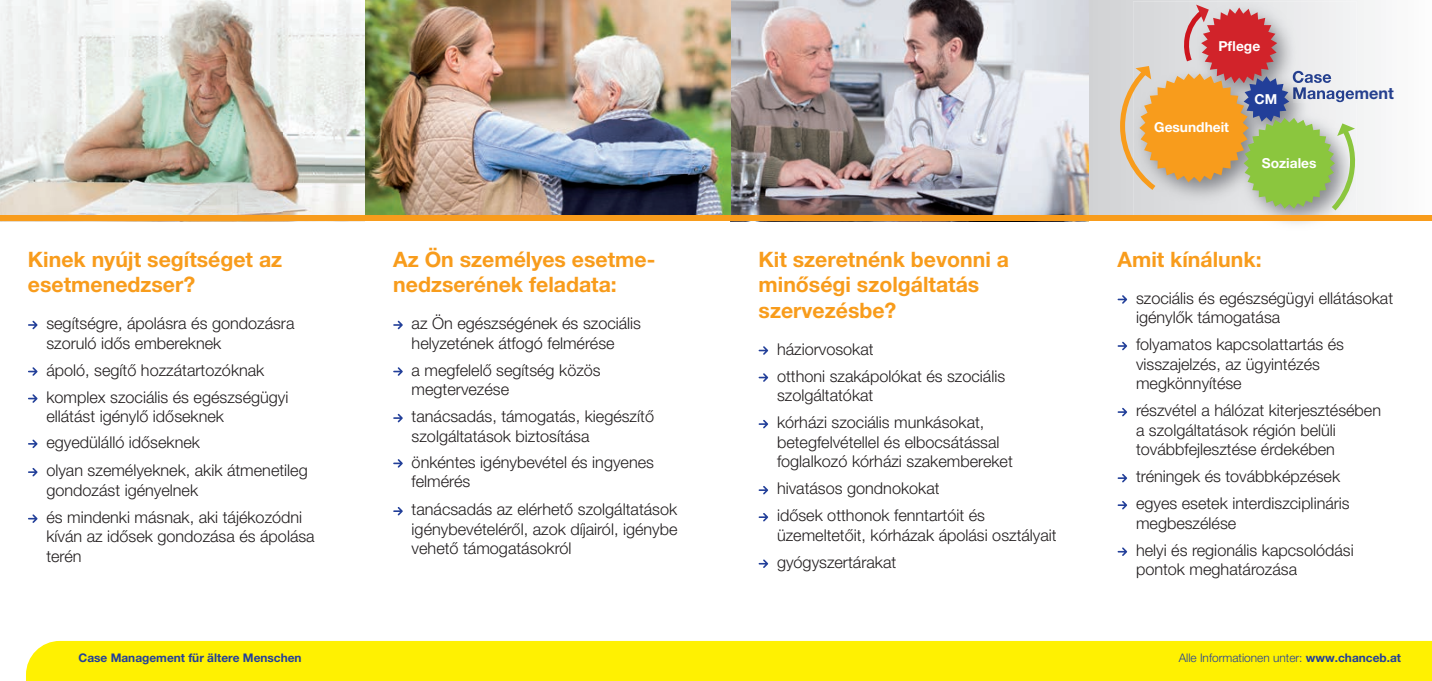
<style>
.page{position:relative;width:1432px;height:681px;background:#fff}
.page>*{position:absolute;margin:0;border:0;box-sizing:border-box;transform-origin:0 0}
.t1{font:700 21.25px/25.5px "Helvetica Neue LT Pro";color:#f89c1c}
.t2{font:300 16.25px/19.5px "Helvetica Neue LT Pro";color:#231f20}
.t3{font:700 13.75px "Helvetica Neue LT Pro";color:#fff}
.t4{font:300 11.88px "Helvetica Neue LT Pro";color:#223f99}
.t5{font:700 11.88px "Helvetica Neue LT Pro";color:#223f99}
.s1{font-weight:700}
</style>
<div class="page">
<svg style="left:1088px;top:0;width:287px;height:215px"></svg>
<div style="left:1356px;top:87px;width:37px;height:15px;background:#f5f5f6"></div>
<img style="left:365px;top:0;width:723px;height:215px">
<svg style="left:758px;top:346px;width:10px;height:9px"></svg>
<svg style="left:758px;top:373px;width:10px;height:9px"></svg>
<svg style="left:758px;top:419px;width:10px;height:9px"></svg>
<svg style="left:758px;top:486px;width:10px;height:8px"></svg>
<svg style="left:758px;top:513px;width:10px;height:8px"></svg>
<svg style="left:758px;top:559px;width:10px;height:9px"></svg>
<svg style="left:1117px;top:295px;width:10px;height:9px"></svg>
<svg style="left:1117px;top:341px;width:10px;height:9px"></svg>
<svg style="left:1117px;top:407px;width:10px;height:9px"></svg>
<svg style="left:1117px;top:474px;width:10px;height:8px"></svg>
<svg style="left:1117px;top:501px;width:10px;height:8px"></svg>
<svg style="left:1117px;top:547px;width:10px;height:9px"></svg>
<svg style="left:393px;top:320px;width:10px;height:9px"></svg>
<svg style="left:393px;top:367px;width:10px;height:9px"></svg>
<svg style="left:393px;top:413px;width:10px;height:9px"></svg>
<svg style="left:393px;top:459px;width:10px;height:8px"></svg>
<svg style="left:393px;top:507px;width:10px;height:8px"></svg>
<div style="left:365px;top:215px;width:365px;height:6px;background:#f89c1c"></div>
<svg style="left:28px;top:320px;width:9px;height:9px"></svg>
<svg style="left:28px;top:367px;width:9px;height:9px"></svg>
<svg style="left:28px;top:394px;width:9px;height:9px"></svg>
<svg style="left:28px;top:439px;width:9px;height:9px"></svg>
<svg style="left:28px;top:468px;width:9px;height:8px"></svg>
<svg style="left:28px;top:514px;width:9px;height:9px"></svg>
<svg style="left:0;top:0;width:365px;height:215px"></svg>
<div style="left:0;top:215px;width:365px;height:6px;background:#f89c1c"></div>
<div style="left:730px;top:215px;width:358px;height:6px;background:#f89c1c"></div>
<img style="left:1133px;top:1px;width:223px;height:223px">
<svg style="left:1117px;top:5px;width:243px;height:210px;background:#ccb794"></svg>
<div style="left:1088px;top:215px;width:343px;height:6px;background:#f89c1c"></div>
<div style="left:26px;top:640px;width:1405px;height:40px;background:#fff101"></div>
<p class="t3" style="left:1218px;top:37px;width:43px">Pflege</p>
<h1 class="t1" style="left:28px;top:245px;width:256px">Kinek nyújt segítséget az esetmenedzser?</h1>
<p class="t2" style="left:46px;top:313px;width:250px">segítségre, ápolásra és gondozásra szoruló idős embereknek</p>
<p class="t2" style="left:46px;top:356px;width:243px;line-height:27px">ápoló, segítő hozzátartozóknak komplex szociális és egészségügyi</p>
<p class="t2" style="left:46px;top:403px;width:179px;line-height:25.8px">ellátást igénylő időseknek egyedülálló időseknek</p>
<p class="t2" style="left:46px;top:460px;width:263px">olyan személyeknek, akik átmenetileg gondozást igényelnek</p>
<p class="t2" style="left:46px;top:507px;width:270px">és mindenki másnak, aki tájékozódni kíván az idősek gondozása és ápolása terén</p>
<h1 class="t1" style="left:393px;top:245px;width:264px">Az Ön személyes esetme&shy;nedzserének feladata:</h1>
<p class="t2" style="left:412px;top:313px;width:231px">az Ön egészségének és szociális helyzetének átfogó felmérése</p>
<p class="t2" style="left:412px;top:360px;width:191px">a megfelelő segítség közös megtervezése</p>
<p class="t2" style="left:412px;top:406px;width:244px">tanácsadás, támogatás, kiegészítő szolgáltatások biztosítása</p>
<p class="t2" style="left:412px;top:451px;width:244px">önkéntes igénybevétel és ingyenes felmérés</p>
<p class="t2" style="left:412px;top:499px;width:267px;text-align:justify">tanácsadás az elérhető szolgáltatások igénybevételéről, azok díjairól, igénybe vehető támogatásokról</p>
<h1 class="t1" style="left:758px;top:245px;width:252px">Kit szeretnénk bevonni a minőségi szolgáltatás szervezésbe?</h1>
<p class="t2" style="left:777px;top:335px;width:230px;line-height:27px">háziorvosokat<br>otthoni szakápolókat és szociális</p>
<p class="t2" style="left:777px;top:381px;width:209px;line-height:27px">szolgáltatókat<br>kórházi szociális munkásokat,</p>
<p class="t2" style="left:777px;top:432px;width:237px">betegfelvétellel és elbocsátással foglalkozó kórházi szakembereket</p>
<p class="t2" style="left:777px;top:474px;width:209px;line-height:27px">hivatásos gondnokokat idősek otthonok fenntartóit és</p>
<p class="t2" style="left:777px;top:521px;width:281px;line-height:27px">üzemeltetőit, kórházak ápolási osztályait gyógyszertárakat</p>
<p class="t3" style="left:1154px;top:118px;width:76px">Gesundheit</p>
<p class="t3" style="left:1254px;top:90px;width:24px">CM</p>
<p class="t3" style="left:1261px;top:154px;width:56px">Soziales</p>
<h1 class="t1" style="left:1117px;top:245px;width:145px">Amit kínálunk:</h1>
<p class="t2" style="left:1136px;top:288px;width:259px">szociális és egészségügyi ellátásokat igénylők támogatása</p>
<p class="t2" style="left:1136px;top:334px;width:209px">folyamatos kapcsolattartás és visszajelzés, az ügyintézés megkönnyítése</p>
<p class="t2" style="left:1136px;top:400px;width:247px">részvétel a hálózat kiterjesztésében a szolgáltatások régión belüli továbbfejlesztése érdekében</p>
<p class="t2" style="left:1136px;top:462px;width:215px;line-height:27px">tréningek és továbbképzések egyes esetek interdiszciplináris</p>
<p class="t2" style="left:1136px;top:509px;width:219px;line-height:27px">megbeszélése<br>helyi és regionális kapcsolódási</p>
<p class="t2" style="left:1136px;top:559px;width:163px">pontok meghatározása</p>
<p class="t5" style="left:79px;top:650px;width:224px">Case Management für ältere Menschen</p>
<p class="t4" style="left:1178px;top:650px;width:224px">Alle Informationen unter: <span class="s1">www.chanceb.at</span></p>
</div>
